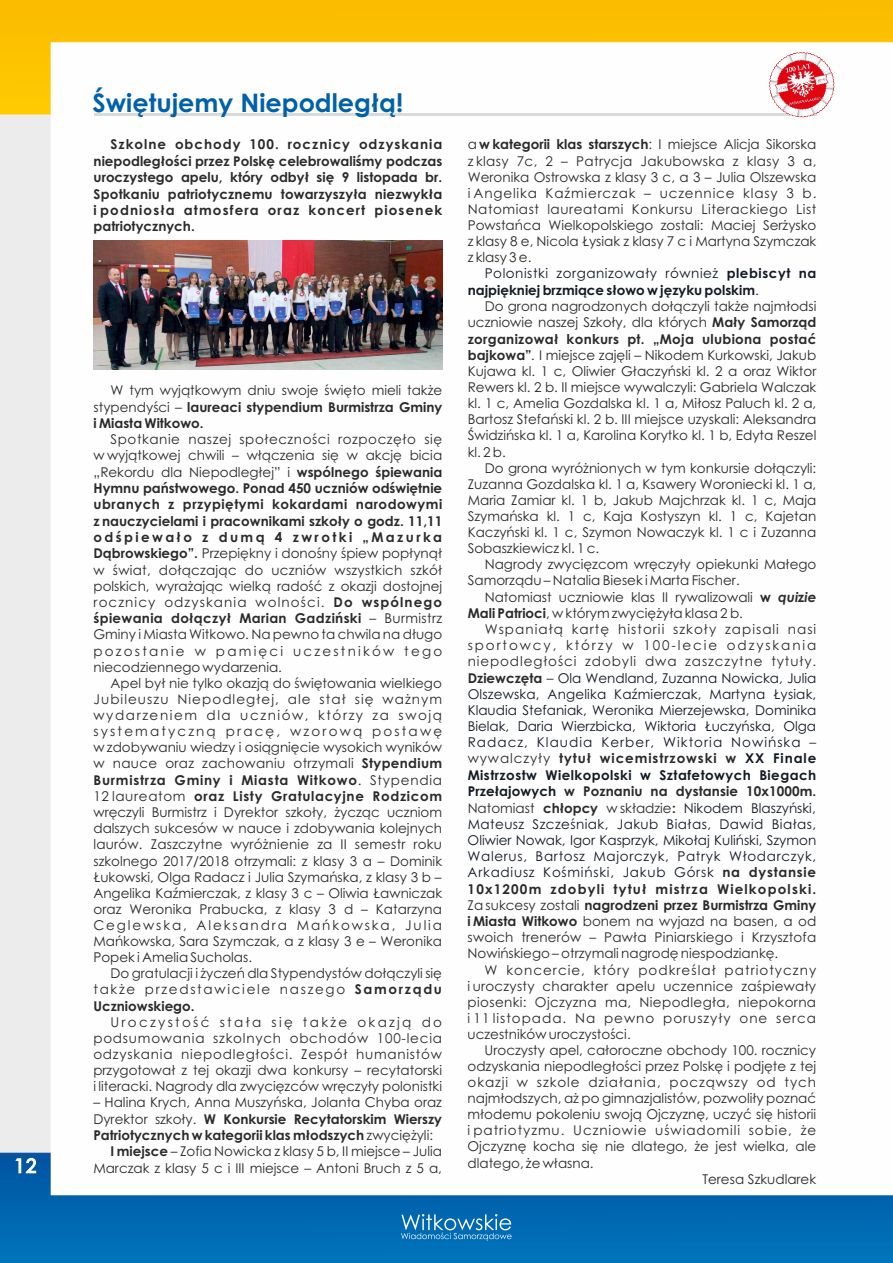
<style>
.page{position:relative;width:893px;height:1263px;background:#fff}
.page>*{position:absolute;margin:0;border:0;box-sizing:border-box;transform-origin:0 0}
.t1{font:700 25.5px "Century Gothic";color:#0060aa}
.t2{font:13.5px/16.2px "Century Gothic";color:#2a2a29;text-align:justify}
.t3{font:13.5px/16.2px "Century Gothic";color:#131a25;text-align:justify}
.t4{font:700 13.5px/16.4px "Century Gothic";color:#2a2a29;text-align:justify}
.t5{font:700 13.5px/16.4px "Century Gothic";color:#131a25}
.t6{font:13.5px "Century Gothic";letter-spacing:.07em;color:#2a2a29}
.s1{font-weight:700}
.s2{font-weight:400}
.s3{font-style:italic}
.s4{font-weight:700;font-style:italic}
.s5{color:#2a2a29}
.s6{font-weight:700;color:#2a2a29}
</style>
<div class="page">
<img style="left:0;top:0;width:893px;height:1263px">
<svg style="left:401px;top:1214px;width:111px;height:27px;background:#3287c1"></svg>
<svg style="left:15px;top:1158px;width:21px;height:15px"></svg>
<hr style="left:94px;top:114px;width:722px;height:2px;background:#d9dada">
<img style="left:93px;top:241px;width:349px;height:129px">
<svg style="left:769px;top:52px;width:66px;height:66px"></svg>
<img style="left:769px;top:52px;width:65px;height:65px">
<h1 class="t1" style="left:93px;top:93px;width:312px">Świętujemy Niepodległą!</h1>
<p class="t4" style="left:94px;top:138px;width:350px;text-indent:17px">Szkolne obchody 100. rocznicy odzyskania niepodległości przez Polskę celebrowaliśmy podczas uroczystego apelu, który odbył się 9 listopada br.<br>Spotkaniu patriotycznemu towarzyszyła niezwykła i podniosła atmosfera oraz koncert piosenek patriotycznych.</p>
<p class="t2" style="left:94px;top:383px;width:350px;text-indent:17px">W tym wyjątkowym dniu swoje święto mieli także stypendyści – <span class="s1">laureaci stypendium Burmistrza Gminy i Miasta Witkowo.</span></p>
<p class="t2" style="left:93px;top:432px;width:350px;text-indent:17px">Spotkanie naszej społeczności rozpoczęło się w wyjątkowej chwili – włączenia się w akcję bicia „Rekordu dla Niepodległej” i <span class="s1">wspólnego śpiewania Hymnu państwowego. Ponad 450 uczniów odświętnie ubranych z przypiętymi kokardami narodowymi z nauczycielami i pracownikami szkoły o godz. 11,11 odśpiewało z dumą 4 zwrotki „Mazurka Dąbrowskiego”.</span> Przepiękny i donośny śpiew popłynął w świat, dołączając do uczniów wszystkich szkół polskich, wyrażając wielką radość z okazji dostojnej rocznicy odzyskania wolności. <span class="s1">Do wspólnego śpiewania dołączył Marian Gadziński</span> – Burmistrz Gminy i Miasta Witkowo. Na pewno ta chwila na długo pozostanie w pamięci uczestników tego niecodziennego wydarzenia.</p>
<p class="t2" style="left:93px;top:676px;width:350px;text-indent:17px">Apel był nie tylko okazją do świętowania wielkiego Jubileuszu Niepodległej, ale stał się ważnym wydarzeniem dla uczniów, którzy za swoją systematyczną pracę, wzorową postawę w zdobywaniu wiedzy i osiągnięcie wysokich wyników w nauce oraz zachowaniu otrzymali <span class="s1">Stypendium Burmistrza Gminy i Miasta Witkowo</span>. Stypendia 12 laureatom <span class="s1">oraz Listy Gratulacyjne Rodzicom </span>wręczyli Burmistrz i Dyrektor szkoły, życząc uczniom dalszych sukcesów w nauce i zdobywania kolejnych laurów. Zaszczytne wyróżnienie za II semestr roku szkolnego 2017/2018 otrzymali: z klasy 3 a – Dominik Łukowski, Olga Radacz i Julia Szymańska, z klasy 3 b – Angelika Kaźmierczak, z klasy 3 c – Oliwia Ławniczak oraz Weronika Prabucka, z klasy 3 d – Katarzyna Ceglewska, Aleksandra Mańkowska, Julia Mańkowska, Sara Szymczak, a z klasy 3 e – Weronika Popek i Amelia Sucholas.</p>
<p class="t2" style="left:93px;top:966px;width:350px;text-indent:17px">Do gratulacji i życzeń dla Stypendystów dołączyli się także przedstawiciele naszego <span class="s1">Samorządu Uczniowskiego.</span></p>
<p class="t2" style="left:93px;top:1015px;width:350px;text-indent:17px">Uroczystość stała się także okazją do podsumowania szkolnych obchodów 100-lecia odzyskania niepodległości. Zespół humanistów przygotował z tej okazji dwa konkursy – recytatorski i literacki. Nagrody dla zwycięzców wręczyły polonistki</p>
<p class="t2" style="left:93px;top:1095px;width:350px">– Halina Krych, Anna Muszyńska, Jolanta Chyba oraz</p>
<p class="t4" style="left:93px;top:1112px;width:350px"><span class="s2">Dyrektor szkoły.</span> W Konkursie Recytatorskim Wierszy</p>
<p class="t4" style="left:93px;top:1128px;width:341px">Patriotycznych w kategorii klas młodszych <span class="s2">zwyciężyli:</span></p>
<p class="t2" style="left:110px;top:1145px;width:333px"><span class="s1">I miejsce</span> – Zofia Nowicka z klasy 5 b, II miejsce – Julia</p>
<p class="t2" style="left:93px;top:1161px;width:350px">Marczak z klasy 5 c i III miejsce – Antoni Bruch z 5 a,</p>
<p class="t2" style="left:468px;top:138px;width:350px">a <span class="s1">w kategorii klas starszych</span>: I miejsce Alicja Sikorska z klasy 7c, 2 – Patrycja Jakubowska z klasy 3 a, Weronika Ostrowska z klasy 3 c, a 3 – Julia Olszewska i Angelika Kaźmierczak – uczennice klasy 3 b.<br>Natomiast laureatami Konkursu Literackiego List Powstańca Wielkopolskiego zostali: Maciej Serżysko z klasy 8 e, Nicola Łysiak z klasy 7 c i Martyna Szymczak z klasy 3 e.</p>
<p class="t5" style="left:468px;top:267px;width:350px;text-indent:17px"><span class="s2">Polonistki zorganizowały również</span> plebiscyt na najpiękniej brzmiące słowo w języku polskim<span class="s2">.</span></p>
<p class="t2" style="left:468px;top:299px;width:350px;text-indent:17px">Do grona nagrodzonych dołączyli także najmłodsi uczniowie naszej Szkoły, dla których <span class="s1">Mały Samorząd zorganizował konkurs pt. „Moja ulubiona postać bajkowa”</span><span class="s3">.</span> I miejsce zajęli – Nikodem Kurkowski, Jakub Kujawa kl. 1 c, Oliwier Głaczyński kl. 2 a oraz Wiktor Rewers kl. 2 b. II miejsce wywalczyli: Gabriela Walczak kl. 1 c, Amelia Gozdalska kl. 1 a, Miłosz Paluch kl. 2 a, Bartosz Stefański kl. 2 b. III miejsce uzyskali: Aleksandra Świdzińska kl. 1 a, Karolina Korytko kl. 1 b, Edyta Reszel kl. 2 b.</p>
<p class="t2" style="left:468px;top:461px;width:350px;text-indent:17px">Do grona wyróżnionych w tym konkursie dołączyli:<br>Zuzanna Gozdalska kl. 1 a, Ksawery Woroniecki kl. 1 a, Maria Zamiar kl. 1 b, Jakub Majchrzak kl. 1 c, Maja Szymańska kl. 1 c, Kaja Kostyszyn kl. 1 c, Kajetan Kaczyński kl. 1 c, Szymon Nowaczyk kl. 1 c i Zuzanna Sobaszkiewicz kl. 1 c.</p>
<p class="t2" style="left:468px;top:557px;width:350px;text-indent:17px">Nagrody zwycięzcom wręczyły opiekunki Małego<br>Samorządu – Natalia Biesek i Marta Fischer.</p>
<p class="t2" style="left:468px;top:590px;width:350px;text-indent:17px">Natomiast uczniowie klas II rywalizowali <span class="s1">w</span> <span class="s4">quizie<br></span><span class="s1">Mali Patrioci</span>, w którym zwyciężyła klasa 2 b.</p>
<p class="t3" style="left:468px;top:622px;width:350px;text-indent:17px"><span class="s5">Wspaniałą kartę historii szkoły zapisali nasi sportowcy, którzy w 100-lecie odzyskania niepodległości zdobyli dwa zaszczytne tytuły.<br></span><span class="s6">Dziewczęta</span> <span class="s5">–</span> Ola Wendland, Zuzanna Nowicka, Julia Olszewska, Angelika Kaźmierczak, Martyna Łysiak, Klaudia Stefaniak, Weronika Mierzejewska, Dominika Bielak, Daria Wierzbicka, Wiktoria Łuczyńska, Olga Radacz, Klaudia Kerber, Wiktoria Nowińska <span class="s5">– wywalczyły</span> <span class="s6">tytuł wicemistrzowski w</span> <span class="s1">XX Finale Mistrzostw Wielkopolski w Sztafetowych Biegach Przełajowych</span> <span class="s6">w Poznaniu na dystansie 10x1000m.<br></span><span class="s5">Natomiast</span> <span class="s6">chłopcy</span> <span class="s5">w składzie</span><span class="s6">:</span> Nikodem Blaszyński, Mateusz Szcześniak, Jakub Białas, Dawid Białas, Oliwier Nowak, Igor Kasprzyk, Mikołaj Kuliński, Szymon Walerus, Bartosz Majorczyk, Patryk Włodarczyk, Arkadiusz Kośmiński, Jakub Górsk <span class="s6">na dystansie 10x1200m zdobyli tytuł mistrza Wielkopolski.<br></span><span class="s5">Za sukcesy zostali</span> <span class="s6">nagrodzeni przez Burmistrza Gminy i Miasta Witkowo</span> <span class="s5">bonem na wyjazd na basen, a od swoich trenerów – Pawła Piniarskiego i Krzysztofa Nowińskiego – otrzymali nagrodę niespodziankę.</span></p>
<p class="t2" style="left:468px;top:963px;width:350px;text-indent:17px">W koncercie, który podkreślał patriotyczny i uroczysty charakter apelu uczennice zaśpiewały piosenki: Ojczyzna ma, Niepodległa, niepokorna i 11 listopada. Na pewno poruszyły one serca uczestników uroczystości.</p>
<p class="t2" style="left:485px;top:1043px;width:333px">Uroczysty apel, całoroczne obchody 100. rocznicy</p>
<p class="t2" style="left:468px;top:1059px;width:350px">odzyskania niepodległości przez Polskę i podjęte z tej</p>
<p class="t6" style="left:468px;top:1077px;width:350px">okazji w szkole działania, począwszy od tych</p>
<p class="t2" style="left:468px;top:1091px;width:350px">najmłodszych, aż po gimnazjalistów, pozwoliły poznać</p>
<p class="t2" style="left:468px;top:1107px;width:350px">młodemu pokoleniu swoją Ojczyznę, uczyć się historii</p>
<p class="t6" style="left:468px;top:1125px;width:350px">i patriotyzmu. Uczniowie uświadomili sobie, że</p>
<p class="t2" style="left:468px;top:1140px;width:350px">Ojczyznę kocha się nie dlatego, że jest wielka, ale</p>
<p class="t2" style="left:468px;top:1156px;width:128px">dlatego, że własna.</p>
<p class="t2" style="left:702px;top:1172px;width:115px">Teresa Szkudlarek</p>
</div>
